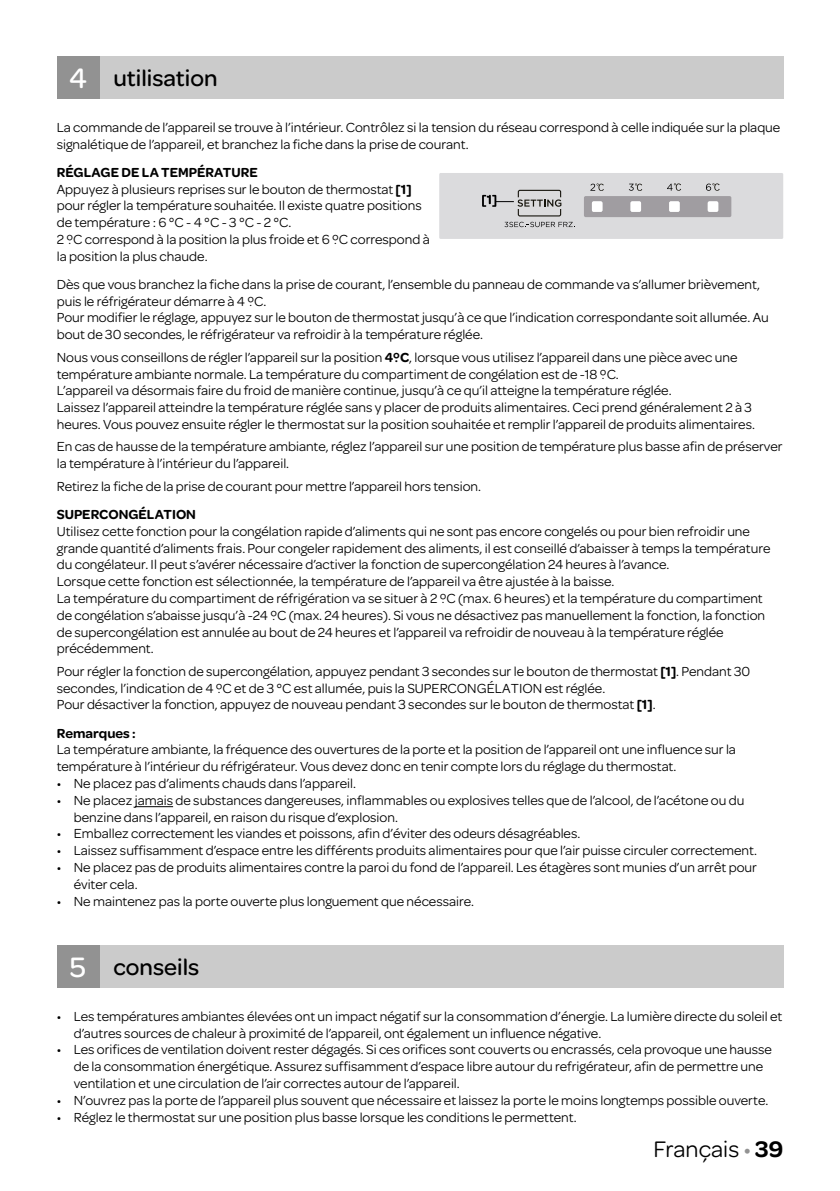
<style>
.page{position:relative;width:840px;height:1191px;background:#fff}
.page>*{position:absolute;margin:0;border:0;box-sizing:border-box;transform-origin:0 0}
.t1{font:500 24px "Omnes";color:#000}
.t2{font:24px "Omnes";color:#000}
.t3{font:14px/16.8px "Omnes";color:#000}
.t4{font:600 14px "Omnes";color:#000}
.s1{font-size:30px;color:#fff}
.s2{font-weight:600}
.s3{color:#929292}
</style>
<div class="page">
<div style="left:85px;top:945px;width:697px;height:43px;background:#cbcbcb"></div>
<div style="left:57px;top:945px;width:42px;height:43px;background:#929292"></div>
<div style="left:85px;top:57px;width:697px;height:42px;background:#cbcbcb"></div>
<div style="left:57px;top:57px;width:42px;height:42px;background:#929292"></div>
<hr style="left:135px;top:806px;width:38px;height:1px;background:#000">
<div style="left:439px;top:173px;width:343px;height:66px;background:#dbdbdd"></div>
<svg style="left:504px;top:222px;width:69px;height:5px"></svg>
<svg style="left:584px;top:183px;width:147px;height:34px"></svg>
<svg style="left:482px;top:190px;width:79px;height:26px"></svg>
<h1 class="t1" style="left:69px;top:62px;width:150px"><span class="s1">4</span> utilisation</h1>
<p class="t3" style="left:57px;top:118px;width:724px">La commande de l’appareil se trouve à l’intérieur. Contrôlez si la tension du réseau correspond à celle indiquée sur la plaque signalétique de l’appareil, et branchez la fiche dans la prise de courant.</p>
<p class="t3" style="left:57px;top:163px;width:374px"><span class="s2">RÉGLAGE DE LA TEMPÉRATURE<br></span>Appuyez à plusieurs reprises sur le bouton de thermostat <span class="s2">[1] </span>pour régler la température souhaitée. Il existe quatre positions de température : 6 °C - 4 °C - 3 °C - 2 °C.<br>2 ºC correspond à la position la plus froide et 6 ºC correspond à la position la plus chaude.</p>
<p class="t3" style="left:57px;top:275px;width:713px">Dès que vous branchez la fiche dans la prise de courant, l’ensemble du panneau de commande va s’allumer brièvement, puis le réfrigérateur démarre à 4 ºC.<br>Pour modifier le réglage, appuyez sur le bouton de thermostat jusqu’à ce que l’indication correspondante soit allumée. Au bout de 30 secondes, le réfrigérateur va refroidir à la température réglée.</p>
<p class="t3" style="left:57px;top:348px;width:699px">Nous vous conseillons de régler l’appareil sur la position <span class="s2">4ºC</span>, lorsque vous utilisez l’appareil dans une pièce avec une température ambiante normale. La température du compartiment de congélation est de -18 ºC.<br>L’appareil va désormais faire du froid de manière continue, jusqu’à ce qu’il atteigne la température réglée.<br>Laissez l’appareil atteindre la température réglée sans y placer de produits alimentaires. Ceci prend généralement 2 à 3 heures. Vous pouvez ensuite régler le thermostat sur la position souhaitée et remplir l’appareil de produits alimentaires.</p>
<p class="t3" style="left:57px;top:437px;width:726px">En cas de hausse de la température ambiante, réglez l’appareil sur une position de température plus basse afin de préserver la température à l’intérieur du l’appareil.</p>
<p class="t3" style="left:57px;top:477px;width:425px">Retirez la fiche de la prise de courant pour mettre l’appareil hors tension.</p>
<p class="t4" style="left:57px;top:504px;width:141px">SUPERCONGÉLATION</p>
<p class="t3" style="left:57px;top:522px;width:714px">Utilisez cette fonction pour la congélation rapide d’aliments qui ne sont pas encore congelés ou pour bien refroidir une grande quantité d’aliments frais. Pour congeler rapidement des aliments, il est conseillé d’abaisser à temps la température du congélateur. Il peut s’avérer nécessaire d’activer la fonction de supercongélation 24 heures à l’avance.<br>Lorsque cette fonction est sélectionnée, la température de l’appareil va être ajustée à la baisse.<br>La température du compartiment de réfrigération va se situer à 2 ºC (max. 6 heures) et la température du compartiment de congélation s’abaisse jusqu’à -24 ºC (max. 24 heures). Si vous ne désactivez pas manuellement la fonction, la fonction de supercongélation est annulée au bout de 24 heures et l’appareil va refroidir de nouveau à la température réglée précédemment.</p>
<p class="t3" style="left:57px;top:662px;width:694px">Pour régler la fonction de supercongélation, appuyez pendant 3 secondes sur le bouton de thermostat <span class="s2">[1]</span>. Pendant 30 secondes, l’indication de 4 ºC et de 3 °C est allumée, puis la SUPERCONGÉLATION est réglée.<br>Pour désactiver la fonction, appuyez de nouveau pendant 3 secondes sur le bouton de thermostat <span class="s2">[1]</span>.</p>
<p class="t4" style="left:57px;top:723px;width:81px">Remarques :</p>
<p class="t3" style="left:57px;top:740px;width:680px">La température ambiante, la fréquence des ouvertures de la porte et la position de l’appareil ont une influence sur la température à l’intérieur du réfrigérateur. Vous devez donc en tenir compte lors du réglage du thermostat.</p>
<p class="t3" style="left:57px;top:774px;width:300px">• Ne placez pas d’aliments chauds dans l’appareil.</p>
<p class="t3" style="left:74px;top:791px;width:671px;text-indent:-17px">• Ne placez jamais de substances dangereuses, inflammables ou explosives telles que de l’alcool, de l’acétone ou du benzine dans l’appareil, en raison du risque d’explosion.</p>
<p class="t3" style="left:57px;top:824px;width:525px">• Emballez correctement les viandes et poissons, afin d’éviter des odeurs désagréables.</p>
<p class="t3" style="left:57px;top:841px;width:701px">• Laissez suffisamment d’espace entre les différents produits alimentaires pour que l’air puisse circuler correctement.</p>
<p class="t3" style="left:74px;top:858px;width:684px;text-indent:-17px">• Ne placez pas de produits alimentaires contre la paroi du fond de l’appareil. Les étagères sont munies d’un arrêt pour éviter cela.</p>
<p class="t3" style="left:57px;top:891px;width:418px">• Ne maintenez pas la porte ouverte plus longuement que nécessaire.</p>
<h1 class="t1" style="left:70px;top:950px;width:131px"><span class="s1">5</span> conseils</h1>
<p class="t3" style="left:74px;top:1007px;width:709px;text-indent:-17px">• Les températures ambiantes élevées ont un impact négatif sur la consommation d’énergie. La lumière directe du soleil et d’autres sources de chaleur à proximité de l’appareil, ont également un influence négative.</p>
<p class="t3" style="left:74px;top:1040px;width:699px;text-indent:-17px">• Les orifices de ventilation doivent rester dégagés. Si ces orifices sont couverts ou encrassés, cela provoque une hausse de la consommation énergétique. Assurez suffisamment d’espace libre autour du refrigérateur, afin de permettre une ventilation et une circulation de l’air correctes autour de l’appareil.</p>
<p class="t3" style="left:57px;top:1091px;width:712px">• N’ouvrez pas la porte de l’appareil plus souvent que nécessaire et laissez la porte le moins longtemps possible ouverte.</p>
<p class="t3" style="left:57px;top:1107px;width:521px">• Réglez le thermostat sur une position plus basse lorsque les conditions le permettent.</p>
<h1 class="t2" style="left:653px;top:1132px;width:131px">Français <span class="s3">•</span> <span class="s2">39</span></h1>
</div>
